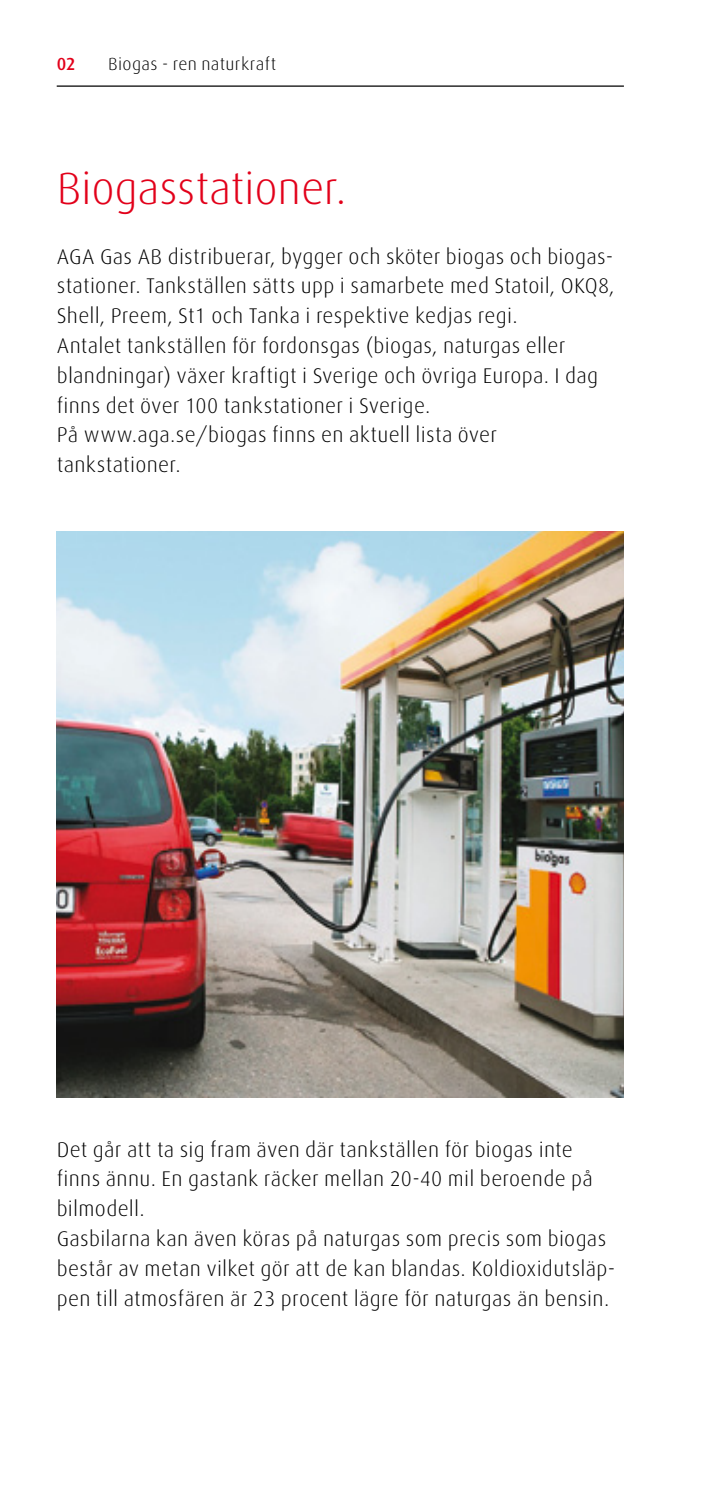
<style>
.page{position:relative;width:709px;height:1489px;background:#fff}
.page>*{position:absolute;margin:0;border:0;box-sizing:border-box;transform-origin:0 0}
.Overskrift_Rød_NY{font:300 45px "Linde Dax OT";letter-spacing:-.01em;color:#e2001a}
.Copy_text{font:300 21.25px/29.8px "Linde Dax OT";letter-spacing:.01em;color:#000}
.Pagination{font:300 17.5px "Linde Dax OT";letter-spacing:.02em;color:#000}
.t1{font:500 17.5px "Linde Dax OT";color:#e2001a}
</style>
<div class="page">
<hr style="left:57px;top:85px;width:567px;height:2px;background:#000">
<img style="left:57px;top:531px;width:567px;height:566px">
<p class="t1" style="left:57px;top:53px;width:20px">02</p>
<p class="Pagination" style="left:108px;top:53px;width:170px">Biogas - ren naturkraft</p>
<p class="Overskrift_Rød_NY" style="left:57px;top:159px;width:291px">Biogasstationer.</p>
<p class="Copy_text" style="left:57px;top:241px;width:559px;text-align:justify">AGA Gas AB distribuerar, bygger och sköter biogas och biogas&shy;stationer. Tankställen sätts upp i samarbete med Statoil, OKQ8, Shell, Preem, St1 och Tanka i respektive kedjas regi.</p>
<p class="Copy_text" style="left:57px;top:330px;width:543px">Antalet tankställen för fordonsgas (biogas, naturgas eller blandningar) växer kraftigt i Sverige och övriga Europa. I dag finns det över 100 tankstationer i Sverige.</p>
<p class="Copy_text" style="left:57px;top:419px;width:442px">På www.aga.se/biogas finns en aktuell lista över tankstationer.</p>
<p class="Copy_text" style="left:57px;top:1133px;width:538px">Det går att ta sig fram även där tankställen för biogas inte finns ännu. En gastank räcker mellan 20-40 mil beroende på bilmodell.</p>
<p class="Copy_text" style="left:57px;top:1222px;width:560px">Gasbilarna kan även köras på naturgas som precis som biogas består av metan vilket gör att de kan blandas. Koldioxidutsläp&shy;pen till atmosfären är 23 procent lägre för naturgas än bensin.</p>
</div>
